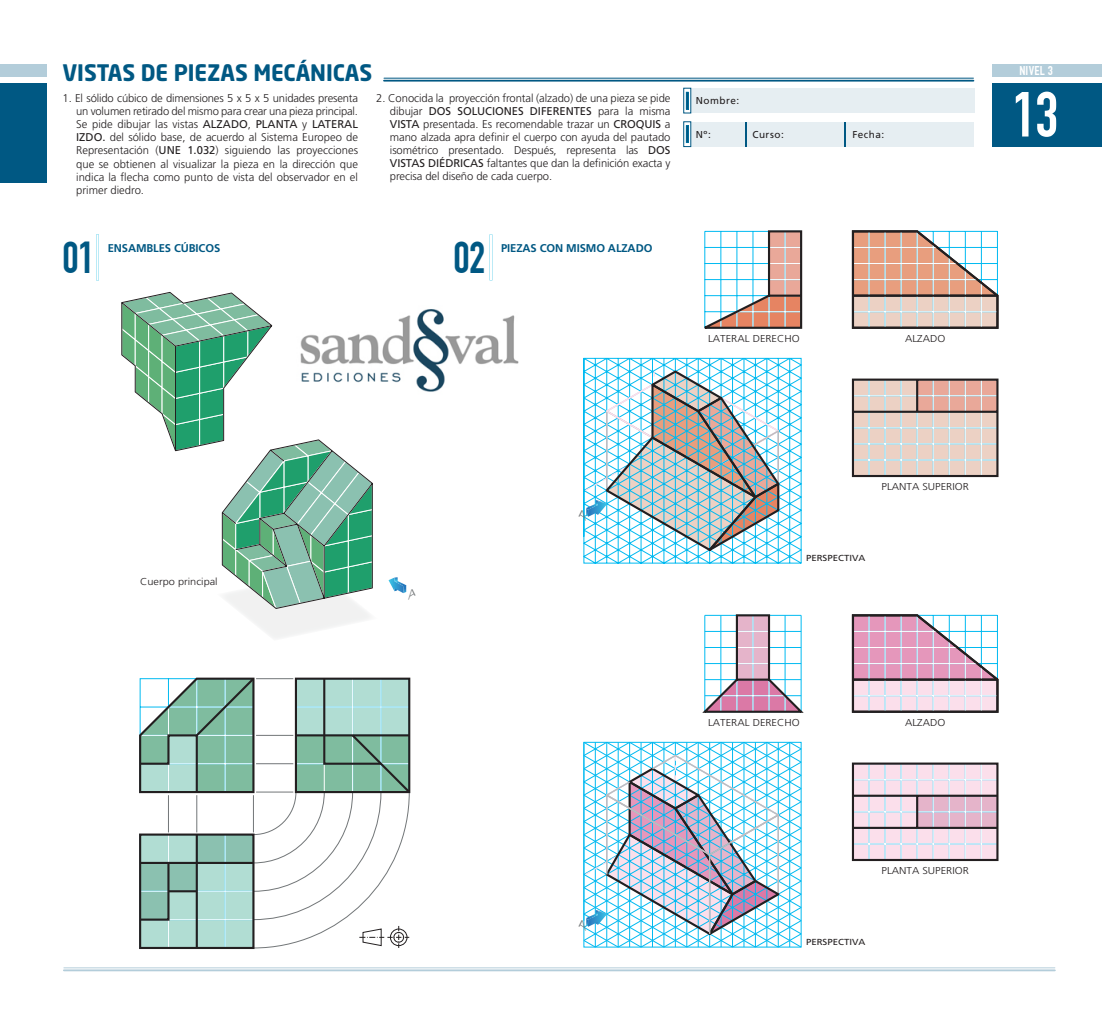
<style>
.page{position:relative;width:1102px;height:1014px;background:#fff}
.page>*{position:absolute;margin:0;border:0;box-sizing:border-box;transform-origin:0 0}
.t1{font:700 62.5px "DIN Condensed";color:#fff}
.t2{font:700 43.75px "DIN Condensed";color:#005883}
.t3{font:700 22.5px "Neo Sans Std";letter-spacing:-.005em;color:#005883}
.t4{font:700 12.5px "DIN Condensed";letter-spacing:.015em;color:#fff;scale:1.1 1}
.t5{font:300 11.25px/13.1px "Frutiger";letter-spacing:-.005em;color:#231f20;text-align:justify}
.t6{font:700 11.25px "Frutiger";letter-spacing:-.01em;color:#005883}
.t7{font:300 10px "Frutiger";color:#231f20;scale:1.1 1}
.t8{font:10px "Frutiger";letter-spacing:.05em;color:#231f20}
.t9{font:8.75px "Frutiger";color:#231f20;scale:1.1 1}
.s1{font-weight:400}
</style>
<div class="page">
<div style="left:0;top:83px;width:46px;height:100px;background:#005883"></div>
<div style="left:0;top:64px;width:46px;height:12px;background:#b3cdda"></div>
<div style="left:992px;top:83px;width:110px;height:63px;background:#005883"></div>
<div style="left:992px;top:64px;width:110px;height:12px;background:#b3cdda"></div>
<div style="left:684px;top:88px;width:290px;height:25px;background:#e6eef2"></div>
<div style="left:684px;top:122px;width:289px;height:24px;background:#e6eef2"></div>
<svg style="left:745px;top:122px;width:1px;height:24px"></svg>
<hr style="left:844px;top:122px;width:2px;height:24px;background:#005883">
<hr style="left:384px;top:78px;width:589px;height:1px;background:#005883">
<hr style="left:384px;top:80px;width:589px;height:2px;background:#005883">
<hr style="left:64px;top:967px;width:991px;height:1px;background:#005883">
<hr style="left:64px;top:969px;width:991px;height:2px;background:#005883">
<svg style="left:684px;top:88px;width:7px;height:25px"></svg>
<hr style="left:686px;top:92px;width:3px;height:17px;background:#0095c6">
<svg style="left:686px;top:92px;width:2px;height:17px"></svg>
<svg style="left:684px;top:122px;width:7px;height:25px"></svg>
<hr style="left:686px;top:125px;width:3px;height:18px;background:#0095c6">
<svg style="left:686px;top:125px;width:2px;height:18px"></svg>
<svg style="left:121px;top:292px;width:252px;height:346px"></svg>
<svg style="left:139px;top:677px;width:272px;height:271px"></svg>
<hr style="left:169px;top:890px;width:28px;height:2px;background:#231f20">
<hr style="left:256px;top:678px;width:37px;height:1px;background:#727678">
<hr style="left:256px;top:735px;width:37px;height:1px;background:#727678">
<hr style="left:256px;top:763px;width:37px;height:1px;background:#727678">
<hr style="left:256px;top:791px;width:37px;height:1px;background:#727678">
<hr style="left:253px;top:795px;width:1px;height:37px;background:#727678">
<hr style="left:197px;top:795px;width:1px;height:37px;background:#727678">
<hr style="left:168px;top:795px;width:1px;height:37px;background:#727678">
<div style="left:853px;top:763px;width:144px;height:96px;background:#fbdfeb"></div>
<div style="left:917px;top:795px;width:80px;height:32px;background:#e5b4ca"></div>
<hr style="left:853px;top:843px;width:144px;height:1px;background:#fff">
<hr style="left:853px;top:811px;width:144px;height:1px;background:#fff">
<hr style="left:981px;top:763px;width:1px;height:96px;background:#fff">
<hr style="left:965px;top:763px;width:1px;height:96px;background:#fff">
<hr style="left:853px;top:779px;width:144px;height:1px;background:#fff">
<hr style="left:949px;top:763px;width:1px;height:96px;background:#fff">
<hr style="left:933px;top:763px;width:1px;height:96px;background:#fff">
<hr style="left:917px;top:763px;width:1px;height:96px;background:#fff">
<hr style="left:869px;top:763px;width:1px;height:96px;background:#fff">
<hr style="left:885px;top:763px;width:1px;height:96px;background:#fff">
<hr style="left:901px;top:763px;width:1px;height:96px;background:#fff">
<div style="left:852px;top:762px;width:146px;height:99px;border:2px solid #231f20"></div>
<hr style="left:916px;top:795px;width:2px;height:32px;background:#231f20">
<hr style="left:853px;top:826px;width:144px;height:2px;background:#231f20">
<hr style="left:853px;top:794px;width:144px;height:2px;background:#231f20">
<svg style="left:851px;top:230px;width:148px;height:99px"></svg>
<svg style="left:851px;top:614px;width:148px;height:99px"></svg>
<svg style="left:704px;top:230px;width:99px;height:99px"></svg>
<svg style="left:851px;top:378px;width:148px;height:100px;background:#d2beb6"></svg>
<svg style="left:702px;top:614px;width:102px;height:99px"></svg>
<hr style="left:96px;top:234px;width:3px;height:46px;background:#40c5e6">
<hr style="left:490px;top:234px;width:2px;height:46px;background:#40c5e6">
<img style="left:297px;top:305px;width:222px;height:90px">
<svg style="left:583px;top:358px;width:218px;height:205px"></svg>
<svg style="left:583px;top:741px;width:219px;height:206px"></svg>
<svg style="left:389px;top:577px;width:18px;height:17px"></svg>
<h3 class="t3" style="left:62px;top:58px;width:311px">VISTAS DE PIEZAS MECÁNICAS</h3>
<p class="t4" style="left:1019px;top:63px;width:32px">NIVEL 3</p>
<p class="t5" style="left:76px;top:92px;width:283px;text-indent:-14px">1. El sólido cúbico de dimensiones 5 x 5 x 5 unidades presenta un volumen retirado del mismo para crear una pieza principal.<br>Se pide dibujar las vistas <span class="s1">ALZADO</span>, <span class="s1">PLANTA</span> y <span class="s1">LATERAL IZDO.</span> del sólido base, de acuerdo al Sistema Europeo de Representación (<span class="s1">UNE 1.032</span>) siguiendo las proyecciones que se obtienen al visualizar la pieza en la dirección que indica la flecha como punto de vista del observador en el primer diedro.</p>
<p class="t5" style="left:390px;top:91px;width:282px;text-indent:-14px">2. Conocida la proyección frontal (alzado) de una pieza se pide dibujar <span class="s1">DOS SOLUCIONES DIFERENTES</span> para la misma <span class="s1">VISTA</span> presentada. Es recomendable trazar un <span class="s1">CROQUIS</span> a mano alzada apra definir el cuerpo con ayuda del pautado isométrico presentado. Después, representa las <span class="s1">DOS VISTAS DIÉDRICAS</span> faltantes que dan la definición exacta y precisa del diseño de cada cuerpo.</p>
<h1 class="t1" style="left:1012px;top:78px;width:47px">13</h1>
<p class="t8" style="left:696px;top:95px;width:45px">Nombre:</p>
<p class="t8" style="left:696px;top:129px;width:16px">Nº:</p>
<p class="t8" style="left:752px;top:129px;width:33px">Curso:</p>
<p class="t8" style="left:852px;top:129px;width:33px">Fecha:</p>
<h2 class="t2" style="left:62px;top:232px;width:34px">01</h2>
<p class="t6" style="left:501px;top:242px;width:153px">PIEZAS CON MISMO ALZADO</p>
<h2 class="t2" style="left:453px;top:232px;width:34px">02</h2>
<p class="t6" style="left:108px;top:242px;width:114px">ENSAMBLES CÚBICOS</p>
<p class="t7" style="left:140px;top:575px;width:72px">Cuerpo principal</p>
<p class="t7" style="left:708px;top:333px;width:85px">LATERAL DERECHO</p>
<p class="t7" style="left:905px;top:333px;width:38px">ALZADO</p>
<p class="t7" style="left:881px;top:481px;width:81px">PLANTA SUPERIOR</p>
<p class="t9" style="left:806px;top:553px;width:55px">PERSPECTIVA</p>
<p class="t7" style="left:708px;top:717px;width:85px">LATERAL DERECHO</p>
<p class="t7" style="left:905px;top:717px;width:38px">ALZADO</p>
<p class="t7" style="left:881px;top:865px;width:81px">PLANTA SUPERIOR</p>
<p class="t9" style="left:806px;top:936px;width:55px">PERSPECTIVA</p>
</div>
